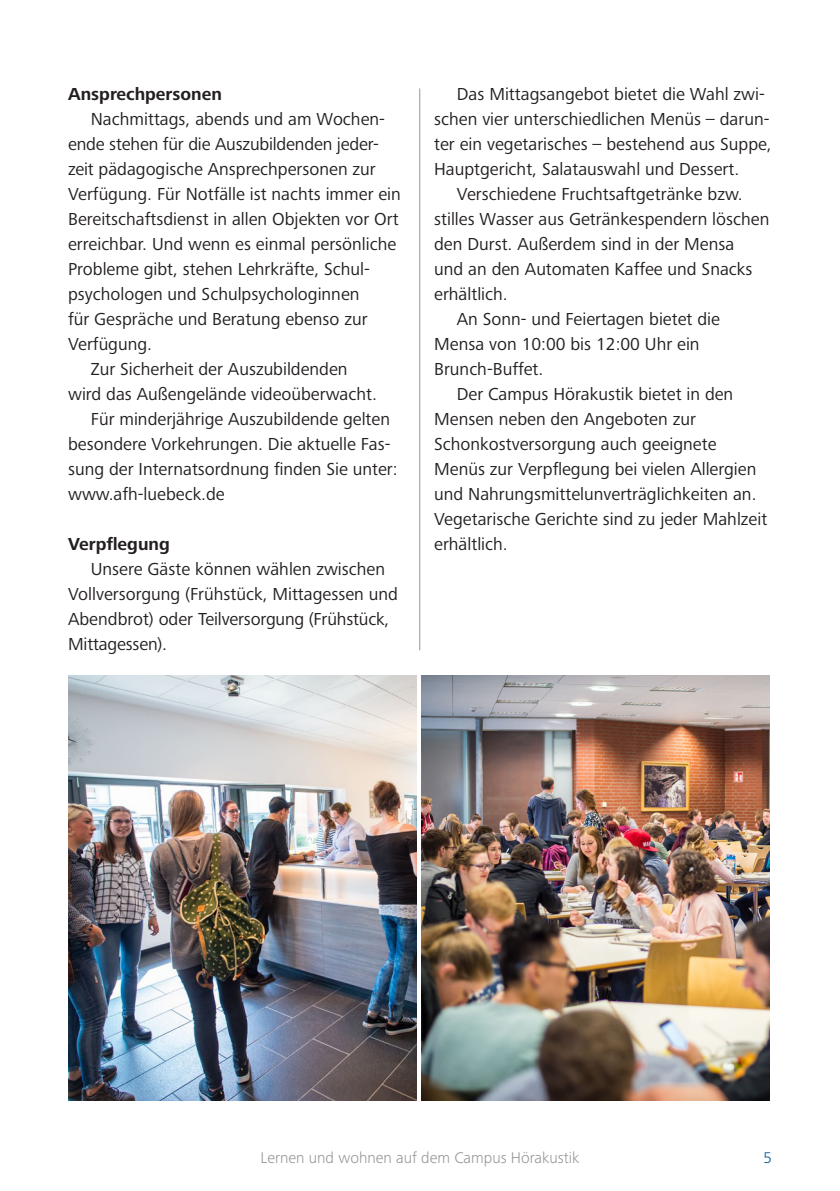
<style>
.page{position:relative;width:840px;height:1191px;background:#fff}
.page>*{position:absolute;margin:0;border:0;box-sizing:border-box;transform-origin:0 0}
.t1{font:18px/25px "Frutiger Next LTW1 G";color:#231f20}
.t2{font:700 18px "Frutiger Next LTW1 G";color:#231f20}
.t3{font:300 16px "Frutiger Next LTW1 G";color:#939598}
.t4{font:300 16px "Frutiger Next LTW1 G";color:#005794}
</style>
<div class="page">
<img style="left:68px;top:675px;width:348px;height:425px">
<img style="left:421px;top:675px;width:348px;height:425px">
<hr style="left:419px;top:88px;width:1px;height:562px;background:#939598">
<p class="t2" style="left:68px;top:84px;width:155px">Ansprechpersonen</p>
<p class="t1" style="left:68px;top:107px;width:334px;text-indent:23px">Nachmittags, abends und am Wochen&shy;ende stehen für die Auszubildenden jeder&shy;zeit pädagogische Ansprechpersonen zur Verfügung. Für Notfälle ist nachts immer ein Bereitschaftsdienst in allen Objekten vor Ort erreichbar. Und wenn es einmal persönliche Probleme gibt, stehen Lehrkräfte, Schul&shy;psychologen und Schulpsychologinnen<br>für Gespräche und Beratung ebenso zur Verfügung.</p>
<p class="t1" style="left:68px;top:357px;width:310px;text-align:center">Zur Sicherheit der Auszubildenden<br>wird das Außengelände videoüberwacht.</p>
<p class="t1" style="left:68px;top:407px;width:331px;text-indent:23px">Für minderjährige Auszubildende gelten besondere Vorkehrungen. Die aktuelle Fas&shy;sung der Internatsordnung finden Sie unter: www.afh-luebeck.de</p>
<p class="t2" style="left:68px;top:534px;width:103px">Verpflegung</p>
<p class="t1" style="left:91px;top:557px;width:295px">Unsere Gäste können wählen zwischen</p>
<p class="t1" style="left:68px;top:582px;width:331px">Vollversorgung (Frühstück, Mittagessen und<br>Abendbrot) oder Teilversorgung (Frühstück,<br>Mittagessen).</p>
<p class="t1" style="left:434px;top:82px;width:339px;text-indent:23px">Das Mittagsangebot bietet die Wahl zwi&shy;schen vier unterschiedlichen Menüs – darun&shy;ter ein vegetarisches – bestehend aus Suppe, Hauptgericht, Salatauswahl und Dessert.</p>
<p class="t1" style="left:456px;top:182px;width:287px">Verschiedene Fruchtsaftgetränke bzw.</p>
<p class="t1" style="left:434px;top:207px;width:336px">stilles Wasser aus Getränkespendern löschen</p>
<p class="t1" style="left:434px;top:232px;width:301px">den Durst. Außerdem sind in der Mensa</p>
<p class="t1" style="left:434px;top:257px;width:320px">und an den Automaten Kaffee und Snacks</p>
<p class="t1" style="left:434px;top:282px;width:75px">erhältlich.</p>
<p class="t1" style="left:456px;top:307px;width:264px">An Sonn- und Feiertagen bietet die</p>
<p class="t1" style="left:434px;top:332px;width:267px">Mensa von 10:00 bis 12:00 Uhr ein<br>Brunch-Buffet.</p>
<p class="t1" style="left:434px;top:382px;width:300px;text-indent:23px">Der Campus Hörakustik bietet in den<br>Mensen neben den Angeboten zur</p>
<p class="t1" style="left:434px;top:432px;width:334px">Schonkostversorgung auch geeignete Menüs zur Verpflegung bei vielen Allergien und Nahrungsmittelunverträglichkeiten an.<br>Vegetarische Gerichte sind zu jeder Mahlzeit erhältlich.</p>
<p class="t3" style="left:260px;top:1148px;width:320px">Lernen und wohnen auf dem Campus Hörakustik</p>
<p class="t4" style="left:763px;top:1148px;width:10px">5</p>
</div>
